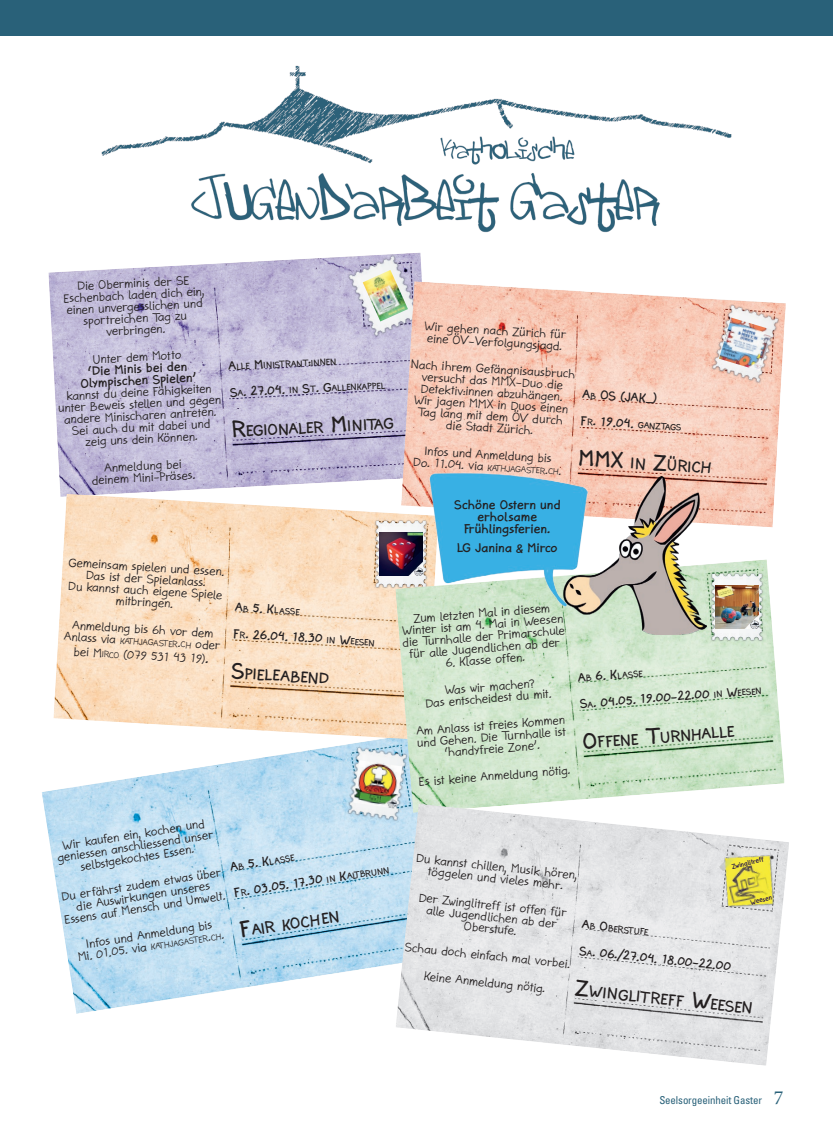
<style>
.page{position:relative;width:833px;height:1134px;background:#fff}
.page>*{position:absolute;margin:0;border:0;box-sizing:border-box;transform-origin:0 0}
.t1{font:700 12.62px "Jann Script";color:#231f20}
.t2{font:condensed 10.88px "Univers LT Std";letter-spacing:-.01em;color:#296179}
.t3{font:10.25px/11.8px "Jann Script";color:#231f20;text-align:center}
.t4{font:700 10.25px/11.8px "Jann Script";color:#231f20;text-align:center}
.t5{font:700 7.25px "Jann Script";color:#231f20}
.t6{font:700 5.5px "Jann Script";color:#18074f;scale:.95 1}
.s1{font-size:10.25px}
.s2{font-size:17.88px}
.s3{font-size:7.25px}
.s4{font-size:12.75px}
.s5{font-weight:700;font-size:17.88px}
.s6{font-weight:700;font-size:12.62px}
.s7{font-family:"Minion Pro";font-stretch:normal;font-size:20px}
</style>
<div class="page">
<img style="left:101px;top:65px;width:631px;height:168px">
<div style="left:0;top:0;width:833px;height:35px;background:#296179"></div>
<img style="left:49px;top:256px;width:352px;height:238px">
<img style="left:347px;top:253px;width:75px;height:85px">
<img style="left:363px;top:270px;width:45px;height:51px">
<img style="left:401px;top:281px;width:384px;height:246px">
<img style="left:710px;top:303px;width:71px;height:82px">
<img style="left:719px;top:318px;width:53px;height:53px">
<img style="left:42px;top:740px;width:354px;height:274px">
<img style="left:54px;top:494px;width:375px;height:246px">
<img style="left:375px;top:519px;width:53px;height:70px">
<img style="left:380px;top:533px;width:43px;height:42px">
<img style="left:346px;top:746px;width:50px;height:77px">
<img style="left:353px;top:760px;width:42px;height:49px">
<img style="left:395px;top:559px;width:389px;height:254px">
<img style="left:710px;top:572px;width:53px;height:70px">
<img style="left:715px;top:585px;width:43px;height:43px">
<img style="left:396px;top:804px;width:393px;height:261px">
<img style="left:712px;top:845px;width:73px;height:75px">
<img style="left:522px;top:477px;width:185px;height:157px">
<img style="left:429px;top:471px;width:158px;height:138px">
<p class="t3" style="left:63px;top:281px;width:142px;rotate:-3deg">Die Oberminis der SE<br>Eschenbach laden dich ein, einen unvergesslichen und sportreichen Tag zu verbringen.</p>
<p class="t3" style="left:93px;top:353px;width:90px;rotate:-3deg">Unter dem Motto</p>
<p class="t4" style="left:80px;top:366px;width:117px;rotate:-3deg">‘Die Minis bei den<br>Olympischen Spielen’</p>
<p class="t5" style="left:228px;top:361px;width:110px;rotate:-3deg"><span class="s1">A</span>LLE <span class="s1">M</span>INISTRANT<span class="s1">:</span>INNEN</p>
<p class="t5" style="left:229px;top:387px;width:157px;rotate:-3deg"><span class="s1">S</span>A<span class="s1">. 27.04.</span> IN <span class="s1">S</span>T<span class="s1">. G</span>ALLENKAPPEL</p>
<p class="t3" style="left:57px;top:390px;width:165px;rotate:-3deg">kannst du deine Fähigkeiten unter Beweis stellen und gegen andere Minischaren antreten.<br>Sei auch du mit dabei und<br>zeig uns dein Können.</p>
<p class="t3" style="left:91px;top:462px;width:105px;rotate:-3deg">Anmeldung bei deinem Mini-Präses.</p>
<p class="t1" style="left:231px;top:421px;width:164px;rotate:-3deg"><span class="s2">R</span>EGIONALER <span class="s2">M</span>INITAG</p>
<p class="t3" style="left:425px;top:321px;width:144px;rotate:3deg">Wir gehen nach Zürich für eine ÖV-Verfolgungsjagd.</p>
<p class="t3" style="left:411px;top:359px;width:166px;rotate:3deg">Nach ihrem Gefängnisausbruch versucht das MMX-Duo die<br>Detektiv:innen abzuhängen.<br>Wir jagen MMX in Duos einen<br>Tag lang mit dem ÖV durch<br>die Stadt Zürich.</p>
<p class="t3" style="left:414px;top:445px;width:150px;rotate:3deg">Infos und Anmeldung bis<br>Do. 11.04. via <span class="s3">KATHJAGASTER</span>.<span class="s3">CH</span>.</p>
<p class="t1" style="left:579px;top:450px;width:134px;rotate:3deg"><span class="s2">MMX</span> IN <span class="s2">Z</span>ÜRICH</p>
<p class="t4" style="left:582px;top:388px;width:76px;rotate:3deg">A<span class="s3">B</span> OS (JAK_)</p>
<p class="t5" style="left:581px;top:416px;width:102px;rotate:3deg"><span class="s1">F</span>R<span class="s1">. 19.04.</span> GANZTAGS</p>
<p class="t4" style="left:454px;top:499px;width:108px">Schöne Ostern und erholsame<br>Frühlingsferien.</p>
<p class="t4" style="left:457px;top:542px;width:102px">LG Janina &amp; Mirco</p>
<p class="t3" style="left:69px;top:557px;width:158px;rotate:3deg">Gemeinsam spielen und essen.<br>Das ist der Spielanlass.<br>Du kannst auch eigene Spiele mitbringen.</p>
<p class="t3" style="left:65px;top:619px;width:158px;rotate:3deg">Anmeldung bis 6h vor dem<br>Anlass via <span class="s3">KATHJAGASTER</span>.<span class="s3">CH</span> oder</p>
<p class="t3" style="left:74px;top:646px;width:137px;rotate:3deg">bei M<span class="s3">IRCO</span> (079 531 43 19)<span class="s4">.</span></p>
<p class="t5" style="left:235px;top:602px;width:67px;rotate:3deg"><span class="s1">A</span>B <span class="s1">5. K</span>LASSE</p>
<p class="t3" style="left:400px;top:614px;width:164px;rotate:-5deg">Zum letzten Mal in diesem<br>Winter ist am 4. Mai in Weesen die Turnhalle der Primarschule für alle Jugendlichen ab der</p>
<p class="t4" style="left:234px;top:627px;width:143px;rotate:3deg">F<span class="s3">R</span>. 26.04. 18.30 <span class="s3">IN</span> W<span class="s3">EESEN</span></p>
<p class="t3" style="left:445px;top:657px;width:81px;rotate:-5deg">6. Klasse offen.</p>
<p class="t3" style="left:424px;top:686px;width:128px;rotate:-5deg">Was wir machen?<br>Das entscheidest du mit.</p>
<p class="t3" style="left:415px;top:726px;width:151px;rotate:-5deg">Am Anlass ist freies Kommen und Gehen. Die Turnhalle ist ‘handyfreie Zone’.</p>
<p class="t3" style="left:418px;top:776px;width:153px;rotate:-5deg">Es ist keine Anmeldung nötig.</p>
<p class="t1" style="left:232px;top:662px;width:100px;rotate:3deg"><span class="s2">S</span>PIELEABEND</p>
<p class="t5" style="left:577px;top:673px;width:67px;rotate:-5deg"><span class="s1">A</span>B <span class="s1">6. K</span>LASSE</p>
<p class="t4" style="left:579px;top:698px;width:184px;rotate:-5deg">S<span class="s3">A</span>. 04.05. 19.00-22.00 <span class="s3">IN</span> W<span class="s3">EES</span><sub>EN</sub></p>
<p class="t1" style="left:582px;top:734px;width:154px;rotate:-5deg"><span class="s2">O</span>FFENE <span class="s2">T</span>URNHALLE</p>
<p class="t3" style="left:55px;top:841px;width:159px;rotate:-9deg">Wir kaufen ein, kochen und geniessen anschliessend unser selbstgekochtes Essen.</p>
<p class="t3" style="left:60px;top:891px;width:164px;rotate:-9deg">Du erfährst zudem etwas über die Auswirkungen unseres<br>Essens auf Mensch und Umwelt.</p>
<p class="t5" style="left:229px;top:862px;width:67px;rotate:-9deg"><span class="s1">A</span>B <span class="s1">5. K</span>LASSE</p>
<p class="t4" style="left:233px;top:887px;width:158px;rotate:-9deg">F<span class="s3">R</span>. 03.05. 17.30 <span class="s3">IN</span> K<span class="s3">ALTBRUNN</span></p>
<p class="t3" style="left:75px;top:940px;width:266px;text-align:left;text-indent:10px;rotate:-9deg">Infos und Anmeldung bis<br>Mi. 01.05. via <span class="s3">KATHJAGASTER</span>.<span class="s3">CH</span>. <span class="s5">F</span><span class="s6">AIR KOCHEN</span></p>
<p class="t3" style="left:417px;top:852px;width:164px;rotate:6deg">Du kannst chillen, Musik hören, töggelen und vieles mehr.</p>
<p class="t3" style="left:419px;top:891px;width:150px;rotate:6deg">Der Zwinglitreff ist offen für alle Jugendlichen ab der<br>Oberstufe.</p>
<p class="t3" style="left:405px;top:940px;width:168px;rotate:6deg">Schau doch einfach mal vorbei.</p>
<p class="t3" style="left:425px;top:970px;width:123px;rotate:6deg">Keine Anmeldung nötig.</p>
<p class="t1" style="left:576px;top:979px;width:180px;rotate:6deg"><span class="s2">Z</span>WINGLITREFF <span class="s2">W</span>EESEN</p>
<p class="t6" style="left:731px;top:862px;width:36px;rotate:-14deg">Zwinglitreff</p>
<p class="t6" style="left:749px;top:898px;width:24px;rotate:-14deg">Weesen</p>
<p class="t5" style="left:582px;top:919px;width:69px;rotate:6deg"><span class="s1">A</span>B <span class="s1">O</span>BERSTUFE</p>
<p class="t4" style="left:580px;top:944px;width:154px;rotate:6deg">S<span class="s3">A</span>. 06./27.04. 18.00-22.00</p>
<p class="t2" style="left:659px;top:1094px;width:125px">Seelsorgeeinheit Gaster <span class="s7">7</span></p>
</div>
